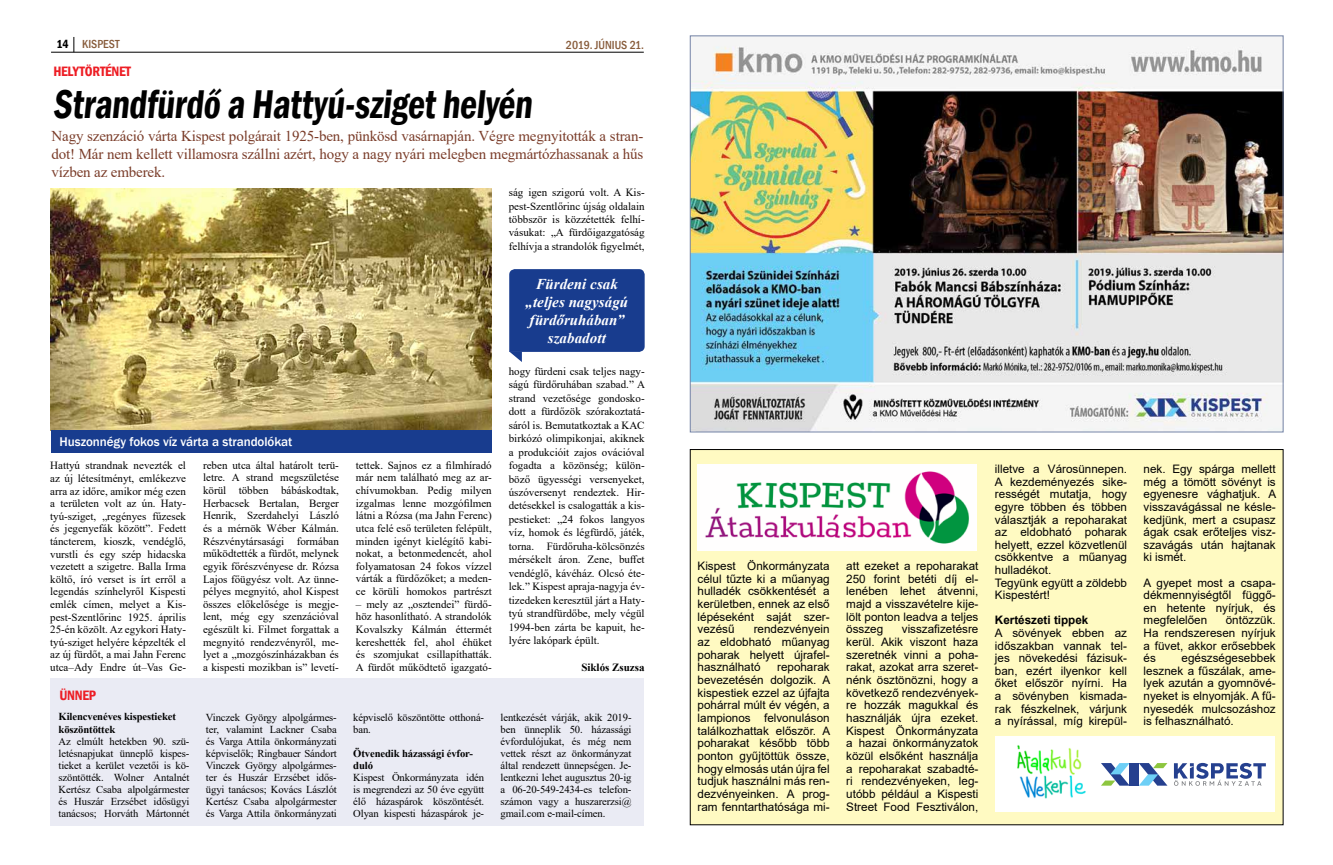
<style>
.page{position:relative;width:1333px;height:865px;background:#fff}
.page>*{position:absolute;margin:0;border:0;box-sizing:border-box;transform-origin:0 0}
.t1{font:600 condensed 41.2px "Franklin Gothic";color:#000;scale:.89 1}
.t2{font:15px/18px "Times New Roman";letter-spacing:-.01em;color:#7a3c29;text-align:justify}
.t3{font:italic 700 15px/18px "Times New Roman";color:#fff;text-align:center}
.t4{font:600 condensed 14px "Franklin Gothic";letter-spacing:-.02em;color:#ed1d24}
.t5{font:500 13px "Franklin Gothic";letter-spacing:-.005em;color:#fff}
.t6{font:500 condensed 12px "Franklin Gothic";color:#875b3a}
.t7{font:11.7px/12.6px "Arial";color:#000;text-align:justify}
.t8{font:700 11.7px "Arial";color:#000}
.t9{font:11px/12.6px "Times New Roman";color:#000;text-align:justify}
.t10{font:700 11px "Times New Roman";color:#000}
.t11{font:10.6px/12px "Times New Roman";letter-spacing:-.01em;color:#000;text-align:justify}
.t12{font:700 10.6px/12.1px "Times New Roman";letter-spacing:-.01em;color:#000}
.s1{font-weight:600;color:#000}
</style>
<div class="page">
<img style="left:691px;top:45px;width:590px;height:385px">
<div style="left:50px;top:678px;width:593px;height:147px;background:#eaebf4"></div>
<hr style="left:51px;top:52px;width:592px;height:1px;background:#000">
<svg style="left:74px;top:37px;width:1px;height:15px"></svg>
<svg style="left:509px;top:269px;width:135px;height:93px;background:#31519a"></svg>
<img style="left:51px;top:189px;width:440px;height:241px">
<div style="left:51px;top:430px;width:440px;height:23px;background:#183c8e"></div>
<div style="left:690px;top:449px;width:592px;height:375px;background:#fffac2"></div>
<img style="left:697px;top:465px;width:279px;height:85px">
<div style="left:995px;top:736px;width:280px;height:76px;background:#fff"></div>
<img style="left:1017px;top:745px;width:69px;height:54px">
<svg style="left:1173px;top:763px;width:92px;height:22px"></svg>
<svg style="left:1101px;top:763px;width:28px;height:22px"></svg>
<svg style="left:1138px;top:763px;width:29px;height:22px"></svg>
<div style="left:1129px;top:763px;width:9px;height:22px;background:#25408f"></div>
<p class="t6" style="left:56px;top:36px;width:65px"><span class="s1">14</span> KISPEST</p>
<p class="t6" style="left:566px;top:37px;width:80px">2019. JÚNIUS 21.</p>
<p class="t4" style="left:53px;top:62px;width:79px">HELYTÖRTÉNET</p>
<h1 class="t1" style="left:53px;top:76px;width:546px">Strandfürdő a Hattyú-sziget helyén</h1>
<h2 class="t2" style="left:51px;top:126px;width:593px">Nagy szenzáció várta Kispest polgárait 1925-ben, pünkösd vasárnapján. Végre megnyitották a stran&shy;dot! Már nem kellett villamosra szállni azért, hogy a nagy nyári melegben megmártózhassanak a hűs vízben az emberek.</h2>
<p class="t9" style="left:509px;top:185px;width:137px;line-height:13.4px">ság igen szigorú volt. A Kis&shy;pest-Szentlőrinc újság oldalain többször is közzétették felhí&shy;vásukat: „A fürdőigazgatóság felhívja a strandolók figyelmét,</p>
<h2 class="t3" style="left:525px;top:274px;width:104px">Fürdeni csak „teljes nagyságú fürdőruhában” szabadott</h2>
<p class="t5" style="left:59px;top:433px;width:234px">Huszonnégy fokos víz várta a strandolókat</p>
<p class="t9" style="left:50px;top:459px;width:137px">Hattyú strandnak nevezték el az új létesítményt, emlékezve arra az időre, amikor még ezen a területen volt az ún. Hat - tyú-sziget, „regényes fűzesek és jegenyefák között”. Fedett táncterem, kioszk, vendéglő, vurstli és egy szép hidacska vezetett a szigetre. Balla Irma költő, író verset is írt erről a legendás színhelyről Kispesti emlék címen, melyet a Kis&shy;pest-Szentlőrinc 1925. április 25-én közölt. Az egykori Hat - tyú-sziget helyére képzelték el az új fürdőt, a mai Jahn Ferenc utca–Ady Endre út–Vas Ge-</p>
<p class="t9" style="left:203px;top:458px;width:137px">reben utca által határolt terü&shy;letre. A strand megszületése körül többen bábáskodtak, Herbacsek Bertalan, Berger Henrik, Szerdahelyi László és a mérnök Wéber Kálmán.<br>Részvénytársasági formában működtették a fürdőt, melynek egyik főrészvényese dr. Rózsa Lajos főügyész volt. Az ünne&shy;pélyes megnyitó, ahol Kispest összes előkelősége is megje&shy;lent, még egy szenzációval egészült ki. Filmet forgattak a megnyitó rendezvényről, me&shy;lyet a „mozgószínházakban és a kispesti mozikban is” levetí-</p>
<p class="t9" style="left:356px;top:458px;width:137px">tettek. Sajnos ez a filmhíradó már nem található meg az ar&shy;chívumokban. Pedig milyen izgalmas lenne mozgófilmen látni a Rózsa (ma Jahn Ferenc) utca felé eső területen felépült, minden igényt kielégítő kabi&shy;nokat, a betonmedencét, ahol folyamatosan 24 fokos vízzel várták a fürdőzőket; a meden&shy;ce körüli homokos partrészt</p>
<p class="t9" style="left:356px;top:597px;width:137px">– mely az „osztendei” fürdő&shy;höz hasonlítható. A strandolók Kovalszky Kálmán éttermét kereshették fel, ahol éhüket és szomjukat csillapíthatták.<br>A fürdőt működtető igazgató-</p>
<p class="t4" style="left:59px;top:686px;width:38px">ÜNNEP</p>
<p class="t12" style="left:59px;top:710px;width:119px">Kilencvenéves kispestieket köszöntöttek</p>
<p class="t11" style="left:59px;top:734px;width:132px">Az elmúlt hetekben 90. szü&shy;letésnapjukat ünneplő kispes&shy;tieket a kerület vezetői is kö&shy;szöntötték. Wolner Antalnét Kertész Csaba alpolgármester és Huszár Erzsébet idősügyi tanácsos; Horváth Mártonnét</p>
<p class="t11" style="left:206px;top:710px;width:132px">Vinczek György alpolgármes&shy;ter, valamint Lackner Csaba és Varga Attila önkormányzati képviselők; Ringbauer Sándort Vinczek György alpolgármes&shy;ter és Huszár Erzsébet idős&shy;ügyi tanácsos; Kovács Lászlót Kertész Csaba alpolgármester és Varga Attila önkormányzati</p>
<p class="t11" style="left:353px;top:710px;width:132px">képviselő köszöntötte otthoná&shy;ban.</p>
<p class="t12" style="left:353px;top:747px;width:121px">Ötvenedik házassági évfor&shy;duló</p>
<p class="t11" style="left:353px;top:771px;width:132px">Kispest Önkormányzata idén is megrendezi az 50 éve együtt élő házaspárok köszöntését.<br>Olyan kispesti házaspárok je-</p>
<p class="t9" style="left:509px;top:364px;width:138px;line-height:13.4px">hogy fürdeni csak teljes nagy&shy;ságú fürdőruhában szabad.” A strand vezetősége gondosko&shy;dott a fürdőzök szórakoztatá&shy;sáról is. Bemutatkoztak a KAC birkózó olimpikonjai, akiknek a produkcióit zajos ovációval fogadta a közönség; külön&shy;böző ügyességi versenyeket, úszóversenyt rendeztek. Hir&shy;detésekkel is csalogatták a kis&shy;pestieket: „24 fokos langyos víz, homok és légfürdő, játék, torna. Fürdőruha-kölcsönzés mérsékelt áron. Zene, buffet vendéglő, kávéház. Olcsó éte&shy;lek.” Kispest apraja-nagyja év&shy;tizedeken keresztül járt a Hat - tyú strandfürdőbe, mely végül 1994-ben zárta be kapuit, he&shy;lyére lakópark épült.</p>
<p class="t10" style="left:581px;top:659px;width:65px">Siklós Zsuzsa</p>
<p class="t11" style="left:500px;top:710px;width:132px">lentkezését várják, akik 2019- ben ünneplik 50. házassági évfordulójukat, és még nem vettek részt az önkormányzat által rendezett ünnepségen. Je&shy;lentkezni lehet augusztus 20-ig a 06-20-549-2434-es telefon&shy;számon vagy a huszarerzsi@ gmail.com e-mail-címen.</p>
<p class="t7" style="left:697px;top:559px;width:134px">Kispest Önkormányzata célul tűzte ki a műanyag hulladék csökkentését a kerületben, ennek az első lépéseként saját szer&shy;vezésű</p>
<p class="t7" style="left:697px;top:623px;width:134px;text-indent:56px">rendezvényein az eldobható műanyag poharak helyett újrafel&shy;használható</p>
<p class="t7" style="left:697px;top:661px;width:134px;text-indent:79px">repoharak bevezetésén dolgozik. A kispestiek ezzel az újfajta pohárral múlt év végén, a lampionos felvonuláson találkozhattak először. A poharakat később több ponton gyűjtöttük össze, hogy elmosás után újra fel tudjuk használni más ren&shy;dezvényeinken. A prog&shy;ram fenntarthatósága mi-</p>
<p class="t7" style="left:846px;top:559px;width:134px">att ezeket a repoharakat 250 forint betéti díj el&shy;lenében lehet átvenni, majd a visszavételre kije&shy;lölt ponton leadva a teljes összeg</p>
<p class="t7" style="left:846px;top:623px;width:134px;text-indent:56px">visszafizetésre kerül. Akik viszont haza szeretnék vinni a poha&shy;rakat, azokat arra szeret&shy;nénk ösztönözni, hogy a következő rendezvények&shy;re hozzák magukkal és használják újra ezeket.<br>Kispest Önkormányzata a hazai önkormányzatok közül elsőként használja a repoharakat szabadté&shy;ri rendezvényeken, leg&shy;utóbb például a Kispesti Street Food Fesztiválon,</p>
<p class="t7" style="left:994px;top:463px;width:134px;text-align:left">illetve a Városünnepen.<br>A kezdeményezés sike&shy;rességét mutatja, hogy egyre többen és többen választják a repoharakat az eldobható poharak helyett, ezzel közvetlenül csökkentve a műanyag hulladékot.<br>Tegyünk együtt a zöldebb<br>Kispestért!</p>
<p class="t8" style="left:994px;top:612px;width:95px">Kertészeti tippek</p>
<p class="t7" style="left:994px;top:626px;width:134px">A sövények ebben az időszakban vannak tel&shy;jes növekedési fázisuk&shy;ban, ezért ilyenkor kell őket először nyírni. Ha a sövényben kismada&shy;rak fészkelnek, várjunk a nyírással, míg kirepül-</p>
<p class="t7" style="left:1143px;top:463px;width:134px">nek. Egy spárga mellett még a tömött sövényt is egyenesre vághatjuk. A visszavágással ne késle&shy;kedjünk, mert a csupasz ágak csak erőteljes vis - szavágás után hajtanak ki ismét.</p>
<p class="t7" style="left:1143px;top:576px;width:134px">A gyepet most a csapa&shy;dékmennyiségtől függő&shy;en hetente nyírjuk, és megfelelően</p>
<p class="t7" style="left:1143px;top:614px;width:134px;text-indent:82px">öntözzük.<br>Ha rendszeresen nyírjuk a füvet, akkor erősebbek és</p>
<p class="t7" style="left:1143px;top:651px;width:134px;text-indent:38px">egészségesebbek lesznek a fűszálak, ame&shy;lyek azután a gyomnövé&shy;nyeket is elnyomják. A fű&shy;nyesedék mulcsozáshoz is felhasználható.</p>
</div>
